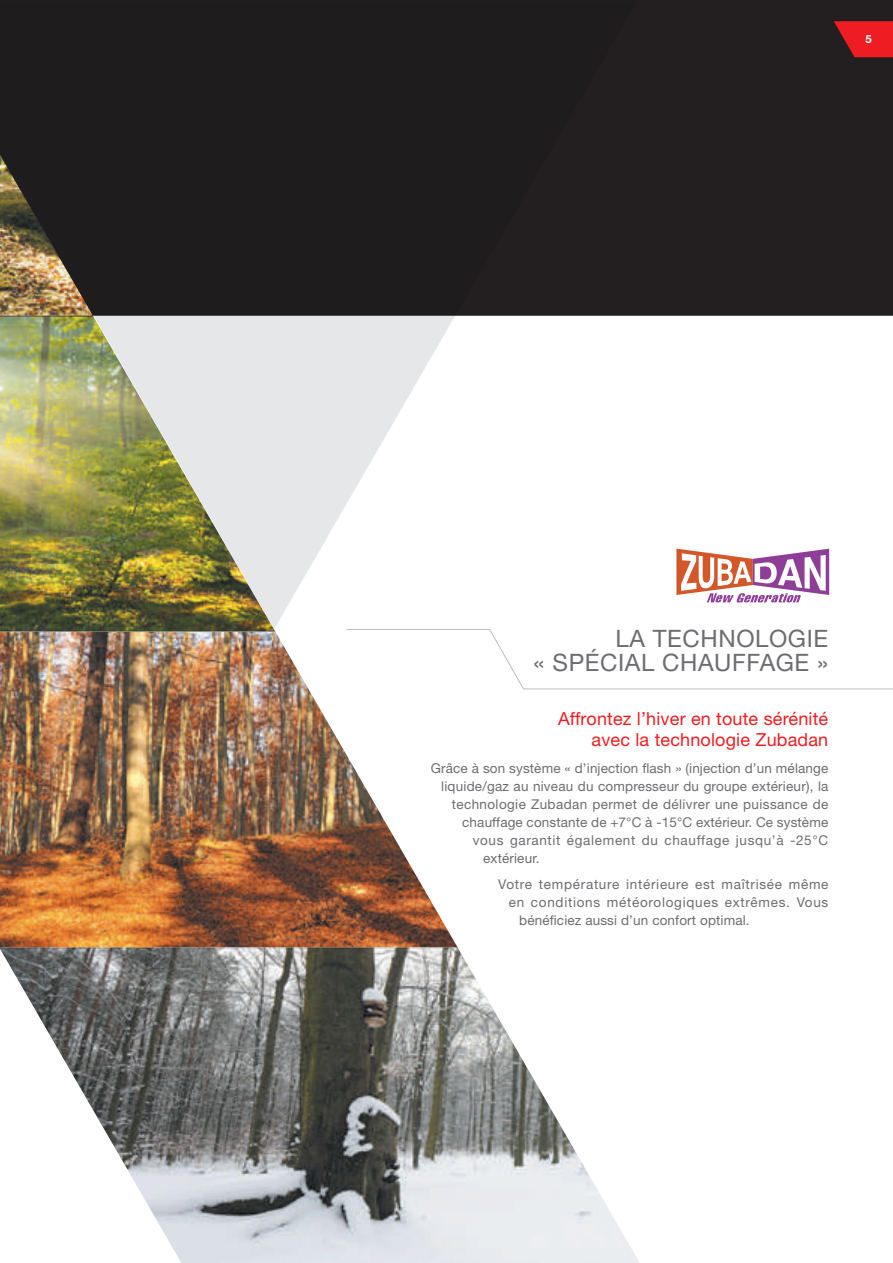
<style>
.page{position:relative;width:893px;height:1263px;background:#fff}
.page>*{position:absolute;margin:0;border:0;box-sizing:border-box;transform-origin:0 0}
.t1{font:24px/24px "Helvetica Neue LT Pro";letter-spacing:.025em;color:#6c6d70;text-align:right}
.t2{font:18px/21px "Helvetica Neue LT Pro";letter-spacing:.01em;color:#ee1d23;text-align:right}
.t3{font:13.5px "Helvetica Neue LT Pro";letter-spacing:.015em;color:#6c6d70}
.t4{font:13.5px "Helvetica Neue LT Pro";letter-spacing:.055em;color:#6c6d70}
.t5{font:13.5px "Helvetica Neue LT Pro";letter-spacing:.05em;color:#6c6d70}
.t6{font:700 11.25px "Helvetica Neue LT Pro";color:#fff}
</style>
<div class="page">
<div style="left:641px;top:0;width:252px;height:316px;background:#231f20"></div>
<img style="left:0;top:947px;width:640px;height:316px">
<img style="left:0;top:634px;width:457px;height:313px">
<svg style="left:0;top:0;width:641px;height:634px"></svg>
<img style="left:0;top:155px;width:93px;height:161px">
<img style="left:0;top:316px;width:275px;height:315px">
<svg style="left:346px;top:629px;width:547px;height:61px"></svg>
<svg style="left:676px;top:549px;width:153px;height:53px"></svg>
<svg style="left:834px;top:21px;width:59px;height:36px;background:#c91d22"></svg>
<p class="t6" style="left:865px;top:32px;width:8px">5</p>
<h1 class="t1" style="left:534px;top:626px;width:296px">LA TECHNOLOGIE<br>« SPÉCIAL CHAUFFAGE »</h1>
<h2 class="t2" style="left:558px;top:708px;width:272px">Affrontez l’hiver en toute sérénité avec la technologie Zubadan</h2>
<p class="t3" style="left:431px;top:760px;width:399px">Grâce à son système « d’injection flash » (injection d’un mélange</p>
<p class="t3" style="left:441px;top:778px;width:389px">liquide/gaz au niveau du compresseur du groupe extérieur), la</p>
<p class="t3" style="left:452px;top:796px;width:378px">technologie Zubadan permet de délivrer une puissance de</p>
<p class="t3" style="left:462px;top:814px;width:367px">chauffage constante de +7°C à -15°C extérieur. Ce système</p>
<p class="t5" style="left:473px;top:832px;width:357px">vous garantit également du chauffage jusqu’à -25°C</p>
<p class="t3" style="left:483px;top:850px;width:58px">extérieur.</p>
<p class="t4" style="left:498px;top:876px;width:332px">Votre température intérieure est maîtrisée même</p>
<p class="t4" style="left:509px;top:894px;width:321px">en conditions météorologiques extrêmes. Vous</p>
<p class="t3" style="left:519px;top:912px;width:232px">bénéficiez aussi d’un confort optimal.</p>
</div>
